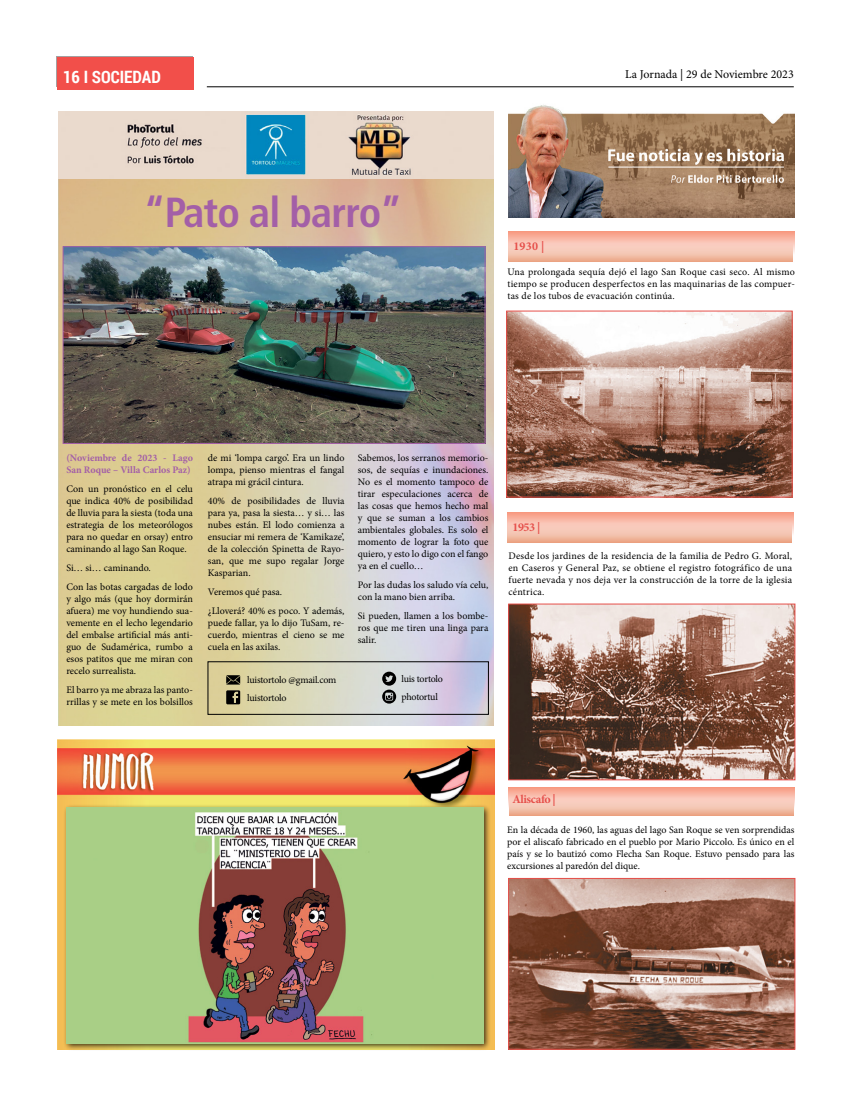
<style>
.page{position:relative;width:842px;height:1106px;background:#fff}
.page>*{position:absolute;margin:0;border:0;box-sizing:border-box;transform-origin:0 0}
.t1{font:700 condensed 42px "Frutiger LT Std";letter-spacing:-.02em;color:#a35fa7}
.t2{font:700 17px "Roboto Condensed";color:#fff}
.t3{font:12px "Minion Pro";color:#000}
.t4{font:700 12px "Minion Pro";letter-spacing:-.03em;color:#e64f4a}
.t5{font:10px/12px "Minion Pro";color:#000;text-align:justify}
.t6{font:10px/18px "Minion Pro";letter-spacing:-.025em;color:#000}
.t7{font:700 10px/12px "Minion Pro";color:#a35fa7}
</style>
<div class="page">
<hr style="left:207px;top:86px;width:587px;height:1px;background:#000">
<img style="left:58px;top:178px;width:435px;height:548px">
<div style="left:57px;top:57px;width:136px;height:32px;background:#f24f4a"></div>
<img style="left:58px;top:111px;width:435px;height:67px">
<svg style="left:226px;top:690px;width:14px;height:14px"></svg>
<svg style="left:226px;top:675px;width:14px;height:9px"></svg>
<svg style="left:508px;top:231px;width:286px;height:31px;background:#f5baa6"></svg>
<img style="left:508px;top:105px;width:287px;height:112px">
<svg style="left:507px;top:512px;width:286px;height:31px;background:#f5b8a4"></svg>
<svg style="left:508px;top:787px;width:286px;height:28px;background:#f5bba7"></svg>
<svg style="left:382px;top:671px;width:14px;height:32px"></svg>
<img style="left:58px;top:739px;width:437px;height:310px">
<img style="left:508px;top:312px;width:283px;height:183px">
<div style="left:506px;top:310px;width:287px;height:187px;border:1px solid #e64f4a"></div>
<img style="left:510px;top:605px;width:283px;height:173px">
<div style="left:508px;top:603px;width:287px;height:177px;border:1px solid #e64f4a"></div>
<img style="left:510px;top:880px;width:283px;height:167px">
<div style="left:508px;top:878px;width:287px;height:171px;border:1px solid #e64f4a"></div>
<img style="left:65px;top:248px;width:419px;height:194px">
<div style="left:63px;top:246px;width:423px;height:198px;border:1px solid #a35fa7"></div>
<div style="left:63px;top:804px;width:428px;height:247px;background:#000;opacity:.75"></div>
<img style="left:66px;top:808px;width:417px;height:235px">
<div style="left:207px;top:661px;width:282px;height:54px;border:1px solid #000"></div>
<h2 class="t2" style="left:63px;top:65px;width:99px">16 I SOCIEDAD</h2>
<h1 class="t1" style="left:144px;top:188px;width:260px">“Pato al barro”</h1>
<p class="t3" style="left:625px;top:66px;width:170px">La Jornada | 29 de Noviembre 2023</p>
<p class="t4" style="left:513px;top:238px;width:33px">1930 |</p>
<p class="t5" style="left:507px;top:266px;width:289px">Una prolongada sequía dejó el lago San Roque casi seco. Al mismo tiempo se producen desperfectos en las maquinarias de las compuer&shy;tas de los tubos de evacuación continúa.</p>
<p class="t5" style="left:208px;top:452px;width:138px">de mi ‘lompa cargo’. Era un lindo lompa, pienso mientras el fangal atrapa mi grácil cintura.</p>
<p class="t5" style="left:208px;top:495px;width:138px">40% de posibilidades de lluvia para ya, pasa la siesta… y si… las nubes están. El lodo comienza a ensuciar mi remera de ‘Kamikaze’, de la colección Spinetta de Rayo&shy;san, que me supo regalar Jorge Kasparian.</p>
<p class="t5" style="left:208px;top:582px;width:138px;line-height:19.1px">Veremos qué pasa.<br>¿Lloverá? 40% es poco. Y además,</p>
<p class="t5" style="left:208px;top:617px;width:138px">puede fallar, ya lo dijo TuSam, re&shy;cuerdo, mientras el cieno se me cuela en las axilas.</p>
<p class="t7" style="left:66px;top:451px;width:128px">(Noviembre de 2023 - Lago<br>San Roque – Villa Carlos Paz)</p>
<p class="t5" style="left:66px;top:483px;width:128px">Con un pronóstico en el celu que indica 40% de posibilidad de lluvia para la siesta (toda una estrategia de los meteorólogos para no quedar en orsay) entro caminando al lago San Roque.</p>
<p class="t5" style="left:66px;top:558px;width:128px;line-height:19.1px">Si… si… caminando.<br>Con las botas cargadas de lodo</p>
<p class="t5" style="left:66px;top:593px;width:128px">y algo más (que hoy dormirán afuera) me voy hundiendo sua&shy;vemente en el lecho legendario del embalse artificial más anti&shy;guo de Sudamérica, rumbo a esos patitos que me miran con recelo surrealista.</p>
<p class="t5" style="left:66px;top:684px;width:128px">El barro ya me abraza las panto&shy;rrillas y se mete en los bolsillos</p>
<p class="t6" style="left:247px;top:671px;width:91px">luistortolo @gmail.com luistortolo</p>
<p class="t6" style="left:401px;top:669px;width:43px">luis tortolo photortul</p>
<p class="t5" style="left:358px;top:452px;width:132px">Sabemos, los serranos memorio&shy;sos, de sequías e inundaciones.<br>No es el momento tampoco de tirar especulaciones acerca de las cosas que hemos hecho mal y que se suman a los cambios ambientales globales. Es solo el momento de lograr la foto que quiero, y esto lo digo con el fango ya en el cuello…</p>
<p class="t5" style="left:358px;top:579px;width:132px">Por las dudas los saludo vía celu, con la mano bien arriba.</p>
<p class="t5" style="left:358px;top:610px;width:132px">Si pueden, llamen a los bombe&shy;ros que me tiren una linga para salir.</p>
<p class="t4" style="left:512px;top:519px;width:30px">1953 |</p>
<p class="t5" style="left:508px;top:549px;width:285px">Desde los jardines de la residencia de la familia de Pedro G. Moral, en Caseros y General Paz, se obtiene el registro fotográfico de una fuerte nevada y nos deja ver la construcción de la torre de la iglesia céntrica.</p>
<p class="t4" style="left:512px;top:791px;width:45px">Aliscafo |</p>
<p class="t5" style="left:507px;top:823px;width:289px">En la década de 1960, las aguas del lago San Roque se ven sorprendidas por el aliscafo fabricado en el pueblo por Mario Piccolo. Es único en el país y se lo bautizó como Flecha San Roque. Estuvo pensado para las excursiones al paredón del dique.</p>
</div>
